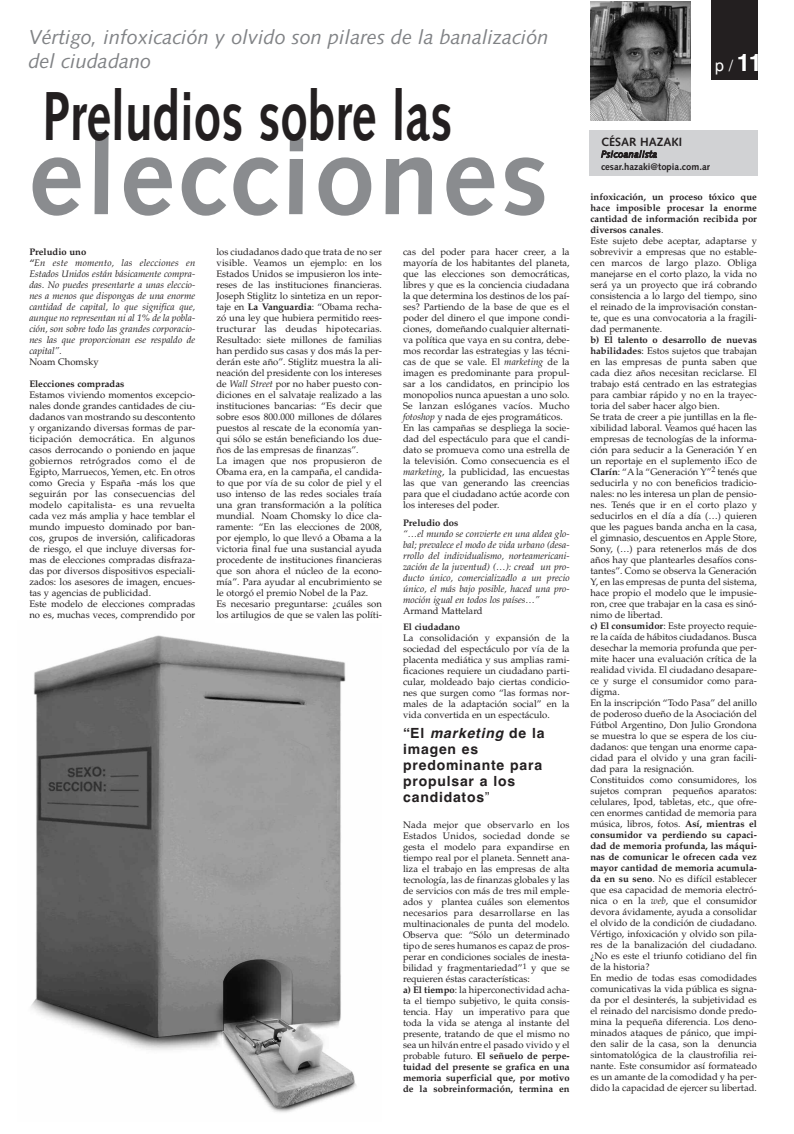
<style>
.page{position:relative;width:794px;height:1134px;background:#fff}
.page>*{position:absolute;margin:0;border:0;box-sizing:border-box;transform-origin:0 0}
.t1{font:700 109.5px "Syntax";letter-spacing:.03em;color:#8a8c8f}
.t2{font:700 69.3px "Syntax";color:#231f20;scale:.71 1}
.t3{font:italic 20px/23.8px "Syntax";color:#808285}
.t4{font:16px "Helvetica";color:#fff}
.t5{font:700 14px/16px "Helvetica";letter-spacing:.055em;color:#231f20}
.t6{font:700 12px "Syntax";color:#231f20}
.t7{font:9.5px/11px "Palatino";color:#231f20}
.t8{font:italic 9.5px/11px "Palatino";color:#231f20}
.t9{font:700 9.5px "Palatino";color:#231f20}
.t10{font:700 9.5px "Syntax";color:#231f20}
.t11{font:italic 9.5px "Syntax";letter-spacing:.03em;color:#231f20}
.s1{font-weight:700;font-style:normal}
.s2{font-weight:700}
.s3{font-style:italic}
.s4{font-weight:400}
.s5{font-weight:700;font-size:24px}
</style>
<div class="page">
<img style="left:31px;top:635px;width:326px;height:478px">
<div style="left:711px;top:0;width:47px;height:80px;background:#231f20"></div>
<div style="left:589px;top:131px;width:169px;height:45px;background:#d1d2d4"></div>
<img style="left:590px;top:1px;width:101px;height:119px">
<h3 class="t3" style="left:28px;top:27px;width:522px">Vértigo, infoxicación y olvido son pilares de la banalización del ciudadano</h3>
<h2 class="t2" style="left:42px;top:88px;width:578px">Preludios sobre las</h2>
<h1 class="t1" style="left:28px;top:132px;width:521px">elecciones</h1>
<p class="t8" style="left:29px;top:248px;width:167px"><span class="s1">Preludio uno<br></span><span class="s2">“</span>En este momento, las elecciones en Estados Unidos están básicamente compra&shy;das. No puedes presentarte a unas eleccio&shy;nes a menos que dispongas de una enorme cantidad de capital, lo que significa que, aunque no representan ni al 1% de la pobla&shy;ción, son sobre todo las grandes corporacio&shy;nes las que proporcionan ese respaldo de capital”.</p>
<p class="t7" style="left:29px;top:358px;width:71px">Noam Chomsky</p>
<p class="t9" style="left:29px;top:380px;width:96px">Elecciones compradas</p>
<p class="t7" style="left:29px;top:391px;width:167px">Estamos viviendo momentos excepcio&shy;nales donde grandes cantidades de ciu&shy;dadanos van mostrando su descontento y organizando diversas formas de par&shy;ticipación democrática. En algunos casos derrocando o poniendo en jaque gobiernos retrógrados como el de Egipto, Marruecos, Yemen, etc. En otros como Grecia y España -más los que seguirán por las consecuencias del modelo capitalista- es una revuelta cada vez más amplia y hace temblar el mundo impuesto dominado por ban&shy;cos, grupos de inversión, calificadoras de riesgo, el que incluye diversas for&shy;mas de elecciones compradas disfraza&shy;das por diversos dispositivos especiali&shy;zados: los asesores de imagen, encues&shy;tas y agencias de publicidad.<br>Este modelo de elecciones compradas no es, muchas veces, comprendido por</p>
<p class="t7" style="left:216px;top:248px;width:167px">los ciudadanos dado que trata de no ser visible. Veamos un ejemplo: en los Estados Unidos se impusieron los inte&shy;reses de las instituciones financieras.<br>Joseph Stiglitz lo sintetiza en un repor&shy;taje en <span class="s2">La Vanguardia</span>: “Obama recha&shy;zó una ley que hubiera permitido rees&shy;tructurar las deudas hipotecarias.<br>Resultado: siete millones de familias han perdido sus casas y dos más la per&shy;derán este año”. Stiglitz muestra la ali&shy;neación del presidente con los intereses de <span class="s3">Wall Street</span> por no haber puesto con&shy;diciones en el salvataje realizado a las instituciones bancarias: “Es decir que sobre esos 800.000 millones de dólares puestos al rescate de la economía yan&shy;qui sólo se están beneficiando los due&shy;ños de las empresas de finanzas”.<br>La imagen que nos propusieron de Obama era, en la campaña, el candida&shy;to que por vía de su color de piel y el uso intenso de las redes sociales traía una gran transformación a la política mundial. Noam Chomsky lo dice cla&shy;ramente: “En las elecciones de 2008, por ejemplo, lo que llevó a Obama a la victoria final fue una sustancial ayuda procedente de instituciones financieras que son ahora el núcleo de la econo&shy;mía”. Para ayudar al encubrimiento se le otorgó el premio Nobel de la Paz.<br>Es necesario preguntarse: ¿cuáles son los artilugios de que se valen las políti-</p>
<p class="t7" style="left:403px;top:248px;width:168px">cas del poder para hacer creer, a la mayoría de los habitantes del planeta, que las elecciones son democráticas, libres y que es la conciencia ciudadana la que determina los destinos de los paí&shy;ses? Partiendo de la base de que es el poder del dinero el que impone condi&shy;ciones, domeñando cualquier alternati&shy;va política que vaya en su contra, debe&shy;mos recordar las estrategias y las técni&shy;cas de que se vale. El <span class="s3">marketing</span> de la imagen es predominante para propul&shy;sar a los candidatos, en principio los monopolios nunca apuestan a uno solo.<br>Se lanzan eslóganes vacíos. Mucho <span class="s3">fotoshop</span> y nada de ejes programáticos.<br>En las campañas se despliega la socie&shy;dad del espectáculo para que el candi&shy;dato se promueva como una estrella de la televisión. Como consecuencia es el <span class="s3">marketing</span>, la publicidad, las encuestas las que van generando las creencias para que el ciudadano actúe acorde con los intereses del poder.</p>
<p class="t9" style="left:403px;top:519px;width:57px">Preludio dos</p>
<p class="t8" style="left:403px;top:530px;width:168px;text-align:justify">“…el mundo se convierte en una aldea glo&shy;bal; prevalece el modo de vida urbano (desa&shy;rrollo del individualismo, norteamericani&shy;zación de la juventud) (…): cread un pro&shy;ducto único, comercializadlo a un precio único, el más bajo posible, haced una pro&shy;moción igual en todos los países…”</p>
<p class="t7" style="left:403px;top:607px;width:81px">Armand Mattelard</p>
<p class="t9" style="left:403px;top:623px;width:58px">El ciudadano</p>
<p class="t7" style="left:403px;top:634px;width:168px;text-align:justify">La consolidación y expansión de la sociedad del espectáculo por vía de la placenta mediática y sus amplias rami&shy;ficaciones requiere un ciudadano parti&shy;cular, moldeado bajo ciertas condicio&shy;nes que surgen como “las formas nor&shy;males de la adaptación social” en la vida convertida en un espectáculo.</p>
<h3 class="t5" style="left:403px;top:725px;width:143px">“El <span class="s3">marketing</span> de la imagen es predominante para propulsar a los candidatos<span class="s4">”</span></h3>
<p class="t7" style="left:403px;top:821px;width:168px">Nada mejor que observarlo en los Estados Unidos, sociedad donde se gesta el modelo para expandirse en tiempo real por el planeta. Sennett ana&shy;liza el trabajo en las empresas de alta tecnología, las de finanzas globales y las de servicios con más de tres mil emple&shy;ados y plantea cuáles son elementos necesarios para desarrollarse en las multinacionales de punta del modelo.<br>Observa que: “Sólo un determinado tipo de seres humanos es capaz de pros&shy;perar en condiciones sociales de inesta&shy;bilidad y fragmentariedad”<sup>1</sup> y que se requieren éstas características:<br><span class="s2">a) El tiempo</span>: la hiperconectividad acha&shy;ta el tiempo subjetivo, le quita consis&shy;tencia. Hay un imperativo para que toda la vida se atenga al instante del presente, tratando de que el mismo no sea un hilván entre el pasado vivido y el probable futuro. <span class="s2">El señuelo de perpe&shy;tuidad del presente se grafica en una memoria superficial que, por motivo de la sobreinformación, termina en</span></p>
<h3 class="t4" style="left:715px;top:56px;width:49px">p/<span class="s5">11</span></h3>
<p class="t6" style="left:601px;top:137px;width:83px">CÉSAR HAZAKI</p>
<p class="t11" style="left:601px;top:150px;width:57px">Psicoanalista</p>
<p class="t10" style="left:601px;top:163px;width:110px">cesar.hazaki@topia.com.ar</p>
<p class="t7" style="left:590px;top:192px;width:168px"><span class="s2">infoxicación, un proceso tóxico que hace imposible procesar la enorme cantidad de información recibida por diversos canales</span>.<br>Este sujeto debe aceptar, adaptarse y sobrevivir a empresas que no estable&shy;cen marcos de largo plazo. Obliga manejarse en el corto plazo, la vida no será ya un proyecto que irá cobrando consistencia a lo largo del tiempo, sino el reinado de la improvisación constan&shy;te, que es una convocatoria a la fragili&shy;dad permanente.</p>
<p class="t7" style="left:590px;top:335px;width:168px"><span class="s2">b) El talento o desarrollo de nuevas habilidades</span>: Estos sujetos que trabajan en las empresas de punta saben que cada diez años necesitan reciclarse. El trabajo está centrado en las estrategias para cambiar rápido y no en la trayec&shy;toria del saber hacer algo bien.<br>Se trata de creer a pie juntillas en la fle&shy;xibilidad laboral. Veamos qué hacen las empresas de tecnologías de la informa&shy;ción para seducir a la Generación Y en un reportaje en el suplemento iEco de <span class="s2">Clarín</span>: “A la “Generación Y”<sup>2</sup> tenés que seducirla y no con beneficios tradicio&shy;nales: no les interesa un plan de pensio&shy;nes. Tenés que ir en el corto plazo y seducirlos en el día a día (…) quieren que les pagues banda ancha en la casa, el gimnasio, descuentos en Apple Store, Sony, (…) para retenerlos más de dos años hay que plantearles desafíos cons&shy;tantes”. Como se observa la Generación Y, en las empresas de punta del sistema, hace propio el modelo que le impusie&shy;ron, cree que trabajar en la casa es sinó&shy;nimo de libertad.<br><span class="s2">c) El consumidor</span>: Este proyecto requie&shy;re la caída de hábitos ciudadanos. Busca desechar la memoria profunda que per&shy;mite hacer una evaluación crítica de la realidad vivida. El ciudadano desapare&shy;ce y surge el consumidor como para&shy;digma.<br>En la inscripción “Todo Pasa” del anillo de poderoso dueño de la Asociación del Fútbol Argentino, Don Julio Grondona se muestra lo que se espera de los ciu&shy;dadanos: que tengan una enorme capa&shy;cidad para el olvido y una gran facili&shy;dad para la resignación.<br>Constituidos como consumidores, los sujetos compran pequeños aparatos: celulares, Ipod, tabletas, etc., que ofre&shy;cen enormes cantidad de memoria para música, libros, fotos. <span class="s2">Así, mientras el consumidor va perdiendo su capaci&shy;dad de memoria profunda, las máqui&shy;nas de comunicar le ofrecen cada vez mayor cantidad de memoria acumula&shy;da en su seno</span>. No es difícil establecer que esa capacidad de memoria electró&shy;nica o en la <span class="s3">web</span>, que el consumidor devora ávidamente, ayuda a consolidar el olvido de la condición de ciudadano.<br>Vértigo, infoxicación y olvido son pila&shy;res de la banalización del ciudadano. ¿No es este el triunfo cotidiano del fin de la historia?<br>En medio de todas esas comodidades comunicativas la vida pública es signa&shy;da por el desinterés, la subjetividad es el reinado del narcisismo donde predo&shy;mina la pequeña diferencia. Los deno&shy;minados ataques de pánico, que impi&shy;den salir de la casa, son la denuncia sintomatológica de la claustrofilia rei&shy;nante. Este consumidor así formateado es un amante de la comodidad y ha per&shy;dido la capacidad de ejercer su libertad.</p>
</div>
